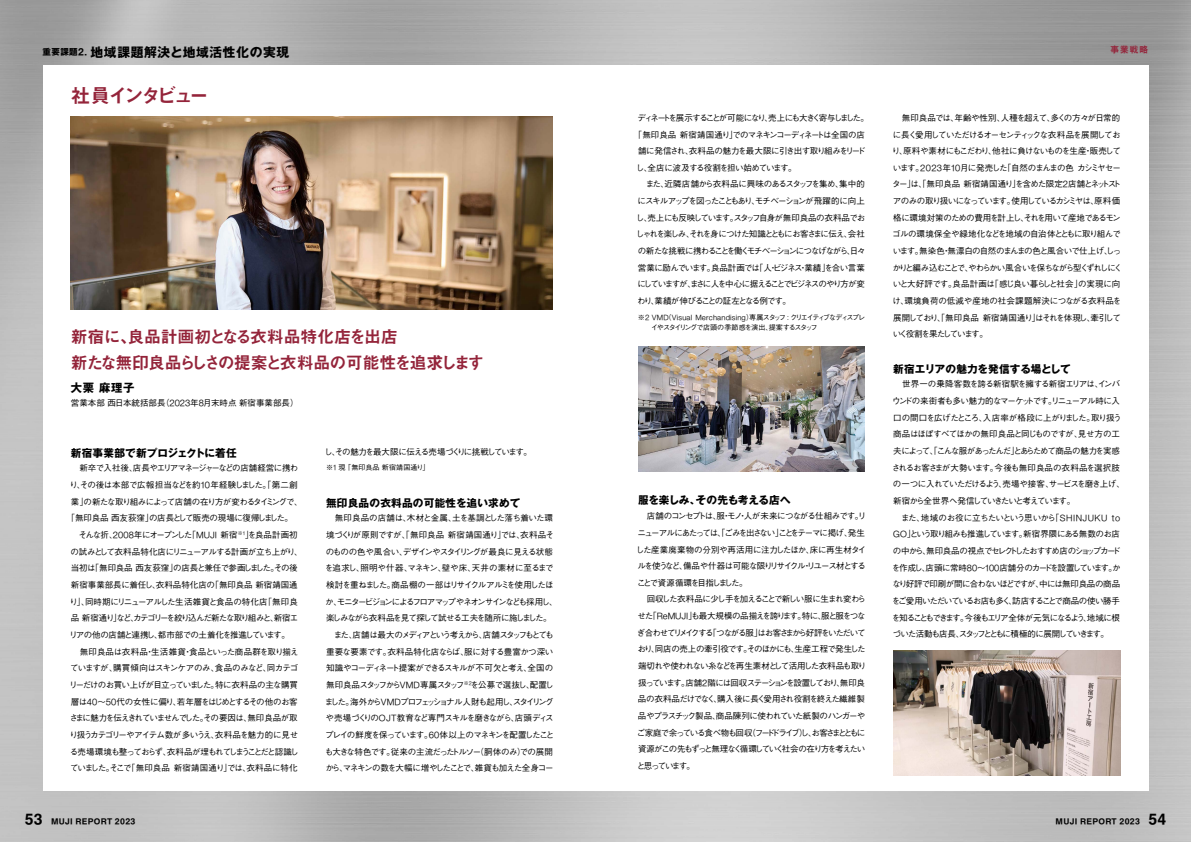
<style>
.page{position:relative;width:1191px;height:842px;background:#fff}
.page>*{position:absolute;margin:0;border:0;box-sizing:border-box;transform-origin:0 0}
.t1{font:19.8px "Midashi Go Pr 6 N MB31";letter-spacing:-.195em;color:#94243a}
.t2{font:17px/25.5px "Midashi Go Pr 6 MB31";letter-spacing:-.015em;color:#94243a}
.t3{font:700 12.8px "Gothic MB101 Pr 6";letter-spacing:.05em;color:#000}
.t4{font:700 11.3px "Gothic MB101 Pr 6";letter-spacing:.06em;color:#000}
.t5{font:700 10.6px "Gothic MB101 Pr 6";letter-spacing:.02em;color:#000}
.t6{font:700 10.6px "Gothic MB101 Pr 6";letter-spacing:-.01em;color:#000}
.t7{font:700 10.6px "Gothic MB101 Pr 6";letter-spacing:-.02em;color:#000}
.t8{font:9.2px "Midashi Go Pr 6 MB31";color:#94243a}
.t9{font:500 8.5px/16.7px "Gothic BBB Pro";letter-spacing:-.105em;color:#000}
.t10{font:500 8.5px/16.7px "Gothic BBB Pro";letter-spacing:-.13em;color:#000}
.t11{font:500 8.5px "Gothic BBB Pro";letter-spacing:-.085em;color:#000}
.t12{font:500 8.5px "Gothic BBB Pro";color:#000}
.t13{font:500 8.5px "Gothic BBB Pro";letter-spacing:-.065em;color:#000}
.t14{font:500 8.5px "Gothic BBB Pro";letter-spacing:-.03em;color:#000}
.t15{font:500 8.5px "Gothic BBB Pro";letter-spacing:-.135em;color:#000}
.t16{font:500 8.5px "Gothic BBB Pro";letter-spacing:-.185em;color:#000}
.t17{font:500 8.5px "Gothic BBB Pro";letter-spacing:-.16em;color:#000}
.t18{font:500 8.5px "Gothic BBB Pro";letter-spacing:-.15em;color:#000}
.t19{font:500 8.5px "Gothic BBB Pro";letter-spacing:-.17em;color:#000}
.t20{font:500 8.5px "Gothic BBB Pro";letter-spacing:-.045em;color:#000}
.t21{font:500 8.5px "Gothic BBB Pro";letter-spacing:-.14em;color:#000}
.t22{font:500 8.5px "Gothic BBB Pro";letter-spacing:-.125em;color:#000}
.t23{font:500 8.5px "Gothic BBB Pro";letter-spacing:-.07em;color:#000}
.t24{font:500 8.5px "Gothic BBB Pro";letter-spacing:-.02em;color:#000}
.t25{font:500 8.5px "Gothic BBB Pro";letter-spacing:-.075em;color:#000}
.t26{font:500 8.5px "Gothic BBB Pro";letter-spacing:-.08em;color:#000}
.t27{font:500 8.5px "Gothic BBB Pro";letter-spacing:-.055em;color:#000}
.t28{font:500 8.5px "Gothic BBB Pro";letter-spacing:-.035em;color:#000}
.t29{font:500 8.5px "Gothic BBB Pro";letter-spacing:-.06em;color:#000}
.t30{font:500 7.1px/10.6px "Gothic BBB Pro";letter-spacing:-.165em;color:#000}
.t31{font:700 7.1px "MUJI Font 2020";letter-spacing:.04em;color:#000}
.t32{font:500 7.1px "Gothic BBB Pro";letter-spacing:.005em;color:#000}
.s1{font-size:8.5px}
.s2{font-family:"MUJI Font 2020";font-size:8.5px}
.s3{font-family:"Midashi Go Pr 6 MB31"}
.s4{font-family:"Midashi Go Pr 6 N MB31"}
.s5{font-family:"MUJI Font 2020";font-weight:300}
.s6{font-size:12.8px}
</style>
<div class="page">
<img style="left:71px;top:116px;width:482px;height:193px">
<img style="left:638px;top:346px;width:227px;height:125px">
<img style="left:893px;top:651px;width:227px;height:124px">
<h3 class="t3" style="left:43px;top:41px;width:248px"><span class="s1">重要課題</span><span class="s2">2.</span> 地域課題解決と地域活性化の実現</h3>
<h1 class="t1" style="left:71px;top:79px;width:140px"><span class="s3">社員</span>インタビュー</h1>
<h2 class="t2" style="left:71px;top:323px;width:415px">新宿<span class="s4">に、</span>良品計画初<span class="s4">となる</span>衣料品特化店<span class="s4">を</span>出店<br>新<span class="s4">たな</span>無印良品<span class="s4">らしさの</span>提案<span class="s4">と</span>衣料品<span class="s4">の</span>可能性<span class="s4">を</span>追求<span class="s4">します</span></h2>
<h3 class="t4" style="left:71px;top:378px;width:65px">大栗麻理子</h3>
<p class="t12" style="left:71px;top:396px;width:229px">営業本部西日本統括部長（<span class="s5">2023</span>年<span class="s5">8</span>月末時点新宿事業部長）</p>
<p class="t5" style="left:71px;top:444px;width:167px">新宿事業部で新プロジェクトに着任</p>
<p class="t11" style="left:71px;top:461px;width:229px">　新卒で入社後、店長やエリアマネージャーなどの店舗経営に携わ</p>
<p class="t20" style="left:69px;top:478px;width:230px">り、その後は本部で広報担当などを約<span class="s5">10</span>年経験しました。「第二創</p>
<p class="t21" style="left:71px;top:495px;width:233px">業」の新たな取り組みによって店舗の在り方が変わるタイミングで、</p>
<p class="t14" style="left:66px;top:511px;width:228px">「無印良品西友荻窪」の店長として販売の現場に復帰しました。</p>
<p class="t15" style="left:71px;top:528px;width:228px">　そんな折、<span class="s5">2008</span>年にオープンした「<span class="s5">MUJI</span> 新宿<sup>※</sup><sup>1</sup>」を良品計画初</p>
<p class="t23" style="left:71px;top:545px;width:233px">の試みとして衣料品特化店にリニューアルする計画が立ち上がり、</p>
<p class="t14" style="left:71px;top:561px;width:228px">当初は「無印良品西友荻窪」の店長と兼任で参画しました。その後</p>
<p class="t12" style="left:71px;top:578px;width:228px">新宿事業部長に着任し、衣料品特化店の「無印良品新宿靖国通</p>
<p class="t24" style="left:69px;top:595px;width:230px">り」、同時期にリニューアルした生活雑貨と食品の特化店「無印良</p>
<p class="t17" style="left:71px;top:611px;width:229px">品新宿通り」など、カテゴリーを絞り込んだ新たな取り組みと、新宿エ</p>
<p class="t11" style="left:69px;top:628px;width:222px">リアの他の店舗と連携し、都市部での土着化を推進しています。</p>
<p class="t28" style="left:71px;top:645px;width:229px">　無印良品は衣料品・生活雑貨・食品といった商品群を取り揃え</p>
<p class="t25" style="left:70px;top:661px;width:230px">ていますが、購買傾向はスキンケアのみ、食品のみなど、同カテゴ</p>
<p class="t26" style="left:69px;top:678px;width:230px">リーだけのお買い上げが目立っていました。特に衣料品の主な購買</p>
<p class="t13" style="left:71px;top:694px;width:228px">層は<span class="s5">40</span>～<span class="s5">50</span>代の女性に偏り、若年層をはじめとするその他のお客</p>
<p class="t9" style="left:69px;top:709px;width:230px">さまに魅力を伝えきれていませんでした。その要因は、無印良品が取</p>
<p class="t9" style="left:69px;top:725px;width:230px">り扱うカテゴリーやアイテム数が多いうえ、衣料品を魅力的に見せ</p>
<p class="t10" style="left:70px;top:742px;width:230px">る売場環境も整っておらず、衣料品が埋もれてしまうことだと認識し</p>
<p class="t12" style="left:70px;top:761px;width:229px">ていました。そこで「無印良品新宿靖国通り」では、衣料品に特化</p>
<p class="t9" style="left:324px;top:442px;width:210px">し、その魅力を最大限に伝える売場づくりに挑戦しています。</p>
<p class="t32" style="left:326px;top:462px;width:105px">※<span class="s5">1</span> 現「無印良品新宿靖国通り」</p>
<p class="t5" style="left:326px;top:494px;width:196px">無印良品の衣料品の可能性を追い求めて</p>
<p class="t9" style="left:325px;top:509px;width:235px">　無印良品の店舗は、木材と金属、土を基調とした落ち着いた環境づくりが原則ですが、「無印良品新宿靖国通り」では、衣料品そのものの色や風合い、デザインやスタイリングが最良に見える状態を追求し、照明や什器、マネキン、壁や床、天井の素材に至るまで検討を重ねました。商品棚の一部はリサイクルアルミを使用したほか、モニタービジョンによるフロアマップやネオンサインなども採用し、楽しみながら衣料品を見て探して試せる工夫を随所に施しました。　また、店舗は最大のメディアという考えから、店舗スタッフもとても重要な要素です。衣料品特化店ならば、服に対する豊富かつ深い知識やコーディネート提案ができるスキルが不可欠と考え、全国の無印良品スタッフから<span class="s5">VMD</span>専属スタッフ<sup>※</sup><sup>2</sup>を公募で選抜し、配置しました。海外から<span class="s5">VM D</span>プロフェッショナル人財も起用し、スタイリングや売場づくりの<span class="s5">OJT</span>教育など専門スキルを磨きながら、店頭ディスプレイの鮮度を保っています。<span class="s5">60</span>体以上のマネキンを配置したことも大きな特色です。従来の主流だったトルソー（胴体のみ）での展開から、マネキンの数を大幅に増やしたことで、雑貨も加えた全身コー</p>
<p class="t16" style="left:637px;top:111px;width:233px">ディネートを展示することが可能になり、売上にも大きく寄与しました。</p>
<p class="t9" style="left:633px;top:125px;width:233px">「無印良品新宿靖国通り」でのマネキンコーディネートは全国の店</p>
<p class="t13" style="left:638px;top:144px;width:229px">舗に発信され、衣料品の魅力を最大限に引き出す取り組みをリード</p>
<p class="t29" style="left:636px;top:161px;width:162px">し、全店に波及する役割を担い始めています。</p>
<p class="t27" style="left:638px;top:177px;width:228px">　また、近隣店舗から衣料品に興味のあるスタッフを集め、集中的</p>
<p class="t22" style="left:637px;top:194px;width:229px">にスキルアップを図ったこともあり、モチベーションが飛躍的に向上</p>
<p class="t9" style="left:636px;top:208px;width:231px">し、売上にも反映しています。スタッフ自身が無印良品の衣料品でお</p>
<p class="t10" style="left:636px;top:225px;width:230px">しゃれを楽しみ、それを身につけた知識とともにお客さまに伝え、会社</p>
<p class="t18" style="left:637px;top:244px;width:229px">の新たな挑戦に携わることを働くモチベーションにつなげながら、日々</p>
<p class="t11" style="left:638px;top:261px;width:228px">営業に励んでいます。良品計画では「人・ビジネス・業績」を合い言葉</p>
<p class="t19" style="left:637px;top:277px;width:229px">にしていますが、まさに人を中心に据えることでビジネスのやり方が変</p>
<p class="t9" style="left:637px;top:291px;width:155px">わり、業績が伸びることの証左となる例です。</p>
<p class="t30" style="left:651px;top:311px;width:216px;text-indent:-13px">※<span class="s5">2 VMD</span>（<span class="s5">Visual Merchandising</span>）専属スタッフ :クリエイティブなディスプレイやスタイリングで店頭の季節感を演出、提案するスタッフ</p>
<p class="t7" style="left:638px;top:492px;width:154px">服を楽しみ、その先も考える店へ</p>
<p class="t10" style="left:636px;top:507px;width:232px">　店舗のコンセプトは、服・モノ・人が未来につながる仕組みです。リニューアルにあたっては、「ごみを出さない」ことをテーマに掲げ、発生した産業廃棄物の分別や再活用に注力したほか、床に再生材タイルを使うなど、備品や什器は可能な限りリサイクル・リユース材とすることで資源循環を目指しました。<br>　回収した衣料品に少し手を加えることで新しい服に生まれ変わらせた「<span class="s5">ReMUJI</span>」も最大規模の品揃えを誇ります。特に、服と服をつなぎ合わせてリメイクする「つながる服」はお客さまから好評をいただいており、同店の売上の牽引役です。そのほかにも、生産工程で発生した端切れや使われない糸などを再生素材として活用した衣料品も取り扱っています。店舗<span class="s5">2</span>階には回収ステーションを設置しており、無印良品の衣料品だけでなく、購入後に長く愛用され役割を終えた繊維製品やプラスチック製品、商品陳列に使われていた紙製のハンガーやご家庭で余っている食べ物も回収（フードドライブ）し、お客さまとともに資源がこの先もずっと無理なく循環していく社会の在り方を考えたいと思っています。</p>
<p class="t8" style="left:1110px;top:43px;width:40px">事業戦略</p>
<p class="t9" style="left:892px;top:108px;width:232px">　無印良品では、年齢や性別、人種を超えて、多くの方々が日常的に長く愛用していただけるオーセンティックな衣料品を展開しており、原料や素材にもこだわり、他社に負けないものを生産・販売しています。<span class="s5">2023</span>年<span class="s5">10</span>月に発売した「自然のまんまの色カシミヤセーター」は、「無印良品新宿靖国通り」を含めた限定<span class="s5">2</span>店舗とネットストアのみの取り扱いになっています。使用しているカシミヤは、原料価格に環境対策のための費用を計上し、それを用いて産地であるモンゴルの環境保全や緑地化などを地域の自治体とともに取り組んでいます。無染色・無漂白の自然のまんまの色と風合いで仕上げ、しっかりと編み込むことで、やわらかい風合いを保ちながら型くずれしにくいと大好評です。良品計画は「感じ良い暮らしと社会」の実現に向け、環境負荷の低減や産地の社会課題解決につながる衣料品を展開しており、「無印良品新宿靖国通り」はそれを体現し、牽引していく役割を果たしています。</p>
<p class="t6" style="left:893px;top:360px;width:179px">新宿エリアの魅力を発信する場として</p>
<p class="t9" style="left:891px;top:375px;width:235px">　世界一の乗降客数を誇る新宿駅を擁する新宿エリアは、インバウンドの来街者も多い魅力的なマーケットです。リニューアル時に入口の間口を広げたところ、入店率が格段に上がりました。取り扱う商品はほぼすべてほかの無印良品と同じものですが、見せ方の工夫によって、「こんな服があったんだ」とあらためて商品の魅力を実感されるお客さまが大勢います。今後も無印良品の衣料品を選択肢の一つに入れていただけるよう、売場や接客、サービスを磨き上げ、新宿から全世界へ発信していきたいと考えています。<br>　また、地域のお役に立ちたいという思いから「<span class="s5">SHINJUKU to GO</span>」という取り組みも推進しています。新宿界隈にある無数のお店の中から、無印良品の視点でセレクトしたおすすめ店のショップカードを作成し、店頭に常時<span class="s5">80</span>～<span class="s5">100</span>店舗分のカードを設置しています。かなり好評で印刷が間に合わないほどですが、中には無印良品の商品をご愛用いただいているお店も多く、訪店することで商品の使い勝手を知ることもできます。今後もエリア全体が元気になるよう、地域に根づいた活動も店長、スタッフとともに積極的に展開していきます。</p>
<p class="t31" style="left:25px;top:815px;width:112px"><span class="s6">53</span> MUJI REPORT 2023</p>
<p class="t31" style="left:1055px;top:815px;width:112px">MUJI REPORT 2023 <span class="s6">54</span></p>
</div>
